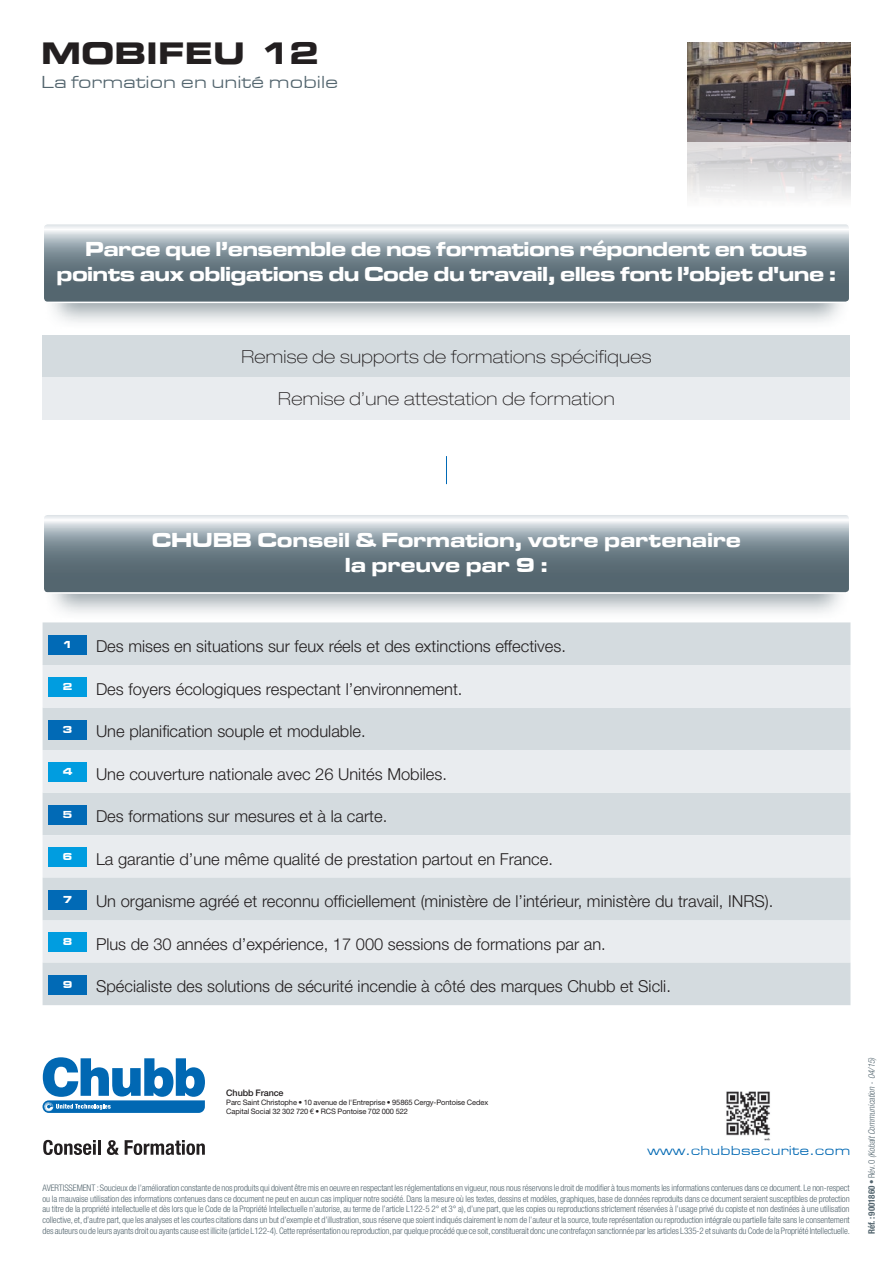
<style>
.page{position:relative;width:893px;height:1263px;background:#fff}
.page>*{position:absolute;margin:0;border:0;box-sizing:border-box;transform-origin:0 0}
.t1{font:30px "Eurostile LT Bold Extended Two";color:#231f20}
.t2{font:21px/25.2px "Microgramma D Bold Exte";color:#fff;text-align:center}
.t3{font:21px/25.2px "Microgramma D Bold Exte";letter-spacing:.02em;color:#fff;text-align:center}
.t4{font:100 expanded 18px "Helvetica Neue LT Pro";letter-spacing:.02em;color:#231f20}
.t5{font:18px "Eurostile Extended";color:#53656e}
.t6{font:300 16.5px "Helvetica Neue LT Pro";color:#231f20}
.t7{font:13.5px "Eurostile Extended";letter-spacing:.01em;color:#0168b3}
.t8{font:10.5px "Microgramma D Bold Exte";color:#fff}
.t9{font:300 condensed 9px/10.8px "Helvetica Neue LT Std";letter-spacing:-.015em;color:#53656e;text-align:justify}
.t10{font:italic 300 condensed 9px "Helvetica Neue LT Std";color:#53656e}
.t11{font:500 9px "Helvetica Neue LT Std";letter-spacing:-.01em;color:#231f20}
.t12{font:7.5px/8.7px "Helvetica Neue LT Std";letter-spacing:-.01em;color:#231f20}
.s1{font-weight:700;font-style:normal}
.s2{font-style:normal}
</style>
<div class="page">
<img style="left:688px;top:43px;width:162px;height:156px">
<svg style="left:43px;top:1057px;width:162px;height:56px"></svg>
<svg style="left:43px;top:1140px;width:53px;height:15px"></svg>
<hr style="left:98px;top:1140px;width:3px;height:15px;background:#231f20">
<svg style="left:107px;top:1140px;width:12px;height:15px"></svg>
<svg style="left:125px;top:1140px;width:80px;height:15px"></svg>
<img style="left:726px;top:1091px;width:45px;height:50px">
<div style="left:43px;top:549px;width:807px;height:72px;background:#53656e;opacity:.6"></div>
<svg style="left:43px;top:516px;width:807px;height:77px;background:#808f97"></svg>
<div style="left:43px;top:513px;width:807px;height:81px;border:2px solid #fff;border-radius:4px"></div>
<div style="left:43px;top:258px;width:807px;height:72px;background:#53656e;opacity:.6"></div>
<svg style="left:43px;top:226px;width:807px;height:76px;background:#808e96"></svg>
<div style="left:43px;top:223px;width:807px;height:80px;border:2px solid #fff;border-radius:4px"></div>
<div style="left:43px;top:335px;width:807px;height:42px;background:#d4dbdf"></div>
<div style="left:43px;top:377px;width:807px;height:43px;background:#e9ecef"></div>
<div style="left:43px;top:622px;width:807px;height:43px;background:#d4dbdf"></div>
<svg style="left:43px;top:665px;width:807px;height:212px;background:#e0e5e8"></svg>
<svg style="left:43px;top:877px;width:807px;height:128px;background:#dae0e4"></svg>
<div style="left:49px;top:635px;width:38px;height:19px;background:#016ab6"></div>
<div style="left:49px;top:678px;width:38px;height:19px;background:#009de0"></div>
<div style="left:49px;top:720px;width:38px;height:19px;background:#016ab6"></div>
<div style="left:49px;top:763px;width:38px;height:19px;background:#009de0"></div>
<div style="left:49px;top:805px;width:38px;height:19px;background:#016ab6"></div>
<div style="left:49px;top:848px;width:38px;height:19px;background:#009de0"></div>
<div style="left:49px;top:890px;width:38px;height:19px;background:#016ab6"></div>
<div style="left:49px;top:933px;width:38px;height:19px;background:#009de0"></div>
<div style="left:49px;top:975px;width:38px;height:19px;background:#016ab6"></div>
<svg style="left:446px;top:456px;width:1px;height:28px"></svg>
<h1 class="t1" style="left:41px;top:32px;width:279px">MOBIFEU 12</h1>
<h3 class="t5" style="left:41px;top:73px;width:299px">La formation en unité mobile</h3>
<h2 class="t2" style="left:57px;top:236px;width:781px">Parce que l’ensemble de nos formations répondent en tous points aux obligations du Code du travail, elles font l’objet d'une :</h2>
<h3 class="t4" style="left:241px;top:346px;width:412px">Remise de supports de formations spécifiques</h3>
<h3 class="t4" style="left:278px;top:388px;width:338px">Remise d’une attestation de formation</h3>
<h2 class="t3" style="left:152px;top:527px;width:590px">CHUBB Conseil &amp; Formation, votre partenaire la preuve par 9 :</h2>
<p class="t8" style="left:63px;top:637px;width:11px">1</p>
<h3 class="t6" style="left:96px;top:636px;width:471px">Des mises en situations sur feux réels et des extinctions effectives.</h3>
<p class="t8" style="left:63px;top:680px;width:11px">2</p>
<h3 class="t6" style="left:96px;top:679px;width:368px">Des foyers écologiques respectant l’environnement.</h3>
<p class="t8" style="left:63px;top:722px;width:11px">3</p>
<h3 class="t6" style="left:96px;top:721px;width:271px">Une planification souple et modulable.</h3>
<p class="t8" style="left:63px;top:765px;width:11px">4</p>
<h3 class="t6" style="left:96px;top:764px;width:352px">Une couverture nationale avec 26 Unités Mobiles.</h3>
<p class="t8" style="left:63px;top:807px;width:11px">5</p>
<h3 class="t6" style="left:96px;top:806px;width:293px">Des formations sur mesures et à la carte.</h3>
<p class="t8" style="left:63px;top:850px;width:11px">6</p>
<h3 class="t6" style="left:96px;top:849px;width:458px">La garantie d’une même qualité de prestation partout en France.</h3>
<p class="t8" style="left:63px;top:892px;width:11px">7</p>
<h3 class="t6" style="left:96px;top:891px;width:679px">Un organisme agréé et reconnu officiellement (ministère de l’intérieur, ministère du travail, INRS).</h3>
<p class="t8" style="left:63px;top:935px;width:11px">8</p>
<h3 class="t6" style="left:96px;top:934px;width:511px">Plus de 30 années d’expérience, 17 000 sessions de formations par an.</h3>
<p class="t8" style="left:63px;top:977px;width:11px">9</p>
<h3 class="t6" style="left:96px;top:976px;width:576px">Spécialiste des solutions de sécurité incendie à côté des marques Chubb et Sicli.</h3>
<p class="t11" style="left:226px;top:1087px;width:59px">Chubb France</p>
<p class="t12" style="left:226px;top:1098px;width:264px">Parc Saint Christophe • 10 avenue de l'Entreprise • 95865 Cergy-Pontoise Cedex<br>Capital Social 32 302 720 € • RCS Pontoise 702 000 522</p>
<h3 class="t7" style="left:648px;top:1143px;width:204px">www.chubbsecurite.com</h3>
<p class="t9" style="left:43px;top:1182px;width:809px">AVERTISSEMENT : Soucieux de l’amélioration constante de nos produits qui doivent être mis en oeuvre en respectant les réglementations en vigueur, nous nous réservons le droit de modifier à tous moments les informations contenues dans ce document. Le non-respect ou la mauvaise utilisation des informations contenues dans ce document ne peut en aucun cas impliquer notre société. Dans la mesure où les textes, dessins et modèles, graphiques, base de données reproduits dans ce document seraient susceptibles de protection au titre de la propriété intellectuelle et dès lors que le Code de la Propriété Intellectuelle n’autorise, au terme de l’article L122-5 2° et 3° a), d’une part, que les copies ou reproductions strictement réservées à l’usage privé du copiste et non destinées à une utilisation collective, et, d’autre part, que les analyses et les courtes citations dans un but d’exemple et d’illustration, sous réserve que soient indiqués clairement le nom de l’auteur et la source, toute représentation ou reproduction intégrale ou partielle faite sans le consentement des auteurs ou de leurs ayants droit ou ayants cause est illicite (article L122-4). Cette représentation ou reproduction, par quelque procédé que ce soit, constituerait donc une contrefaçon sanctionnée par les articles L335-2 et suivants du Code de la Propriété Intellectuelle.</p>
<p class="t10" style="left:867px;top:1234px;width:179px;rotate:-90deg"><span class="s1">Réf. : 9001860</span> <span class="s2">• Rév. 0</span> (Kobalt Communication - 04/15)</p>
</div>
